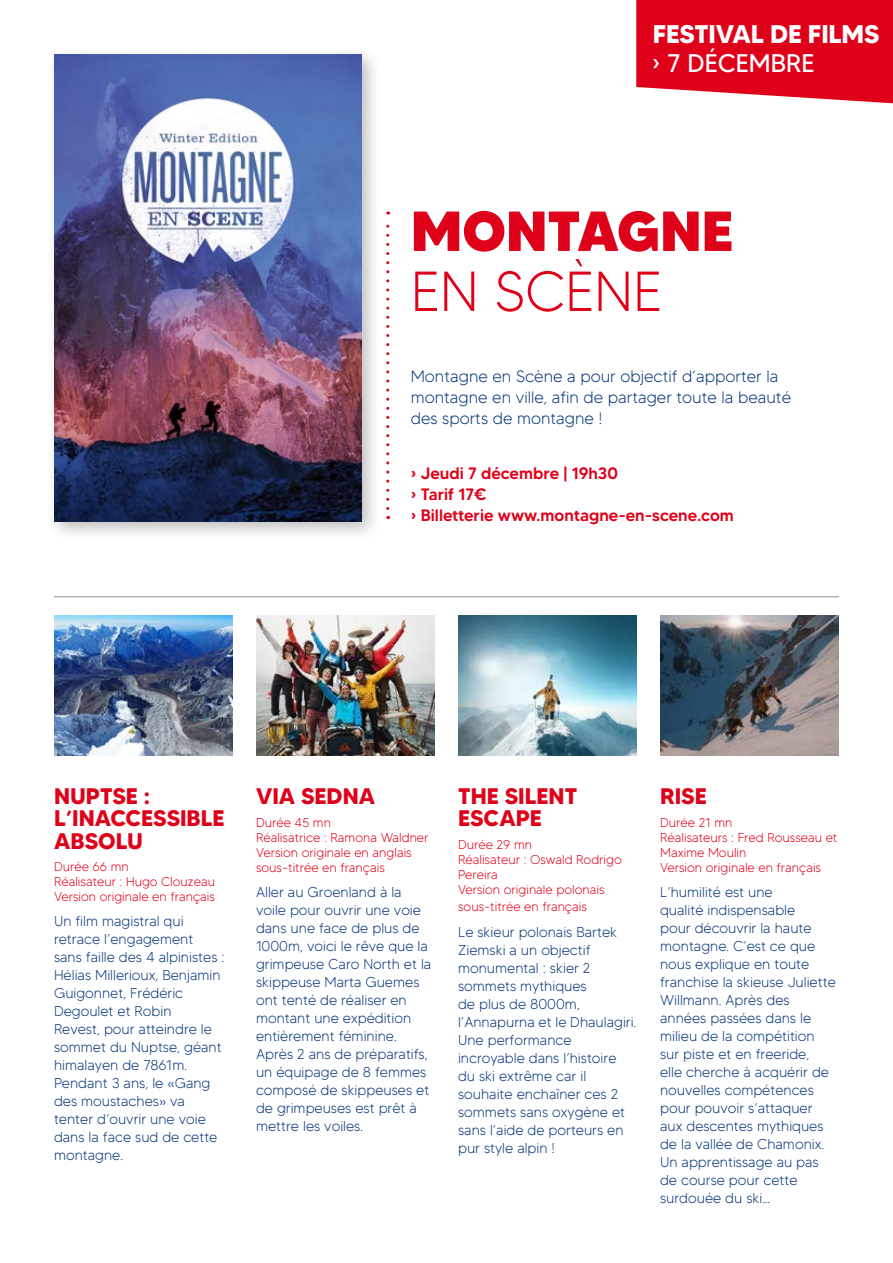
<style>
.page{position:relative;width:893px;height:1263px;background:#fff}
.page>*{position:absolute;margin:0;border:0;box-sizing:border-box;transform-origin:0 0}
.t1{font:800 56.25px "MADETOMMY";color:#df011a}
.t2{font:300 56.25px "MADETOMMY";color:#df011a}
.t3{font:700 25.5px "MADETOMMY";letter-spacing:-.01em;color:#fff}
.t4{font:25.5px "MADETOMMY";color:#fff}
.t5{font:700 22.5px/22.2px "MADETOMMY";color:#df011a}
.t6{font:300 16.5px/21px "MADETOMMY";color:#08377b}
.t7{font:500 16.5px/21px "MADETOMMY";color:#df011a}
.t8{font:300 14.25px/18px "MADETOMMY";color:#08377b}
.t9{font:300 12.75px/15px "MADETOMMY";color:#df011a}
</style>
<div class="page">
<svg style="left:636px;top:0;width:257px;height:103px;background:#e1142b"></svg>
<img style="left:54px;top:615px;width:178px;height:141px">
<img style="left:256px;top:615px;width:178px;height:141px">
<hr style="left:54px;top:596px;width:785px;height:1px;background:#262626">
<img style="left:458px;top:615px;width:178px;height:141px">
<img style="left:660px;top:615px;width:178px;height:141px">
<svg style="left:386px;top:212px;width:3px;height:296px"></svg>
<div style="left:46px;top:46px;width:336px;height:495px;background:#282827;opacity:.3"></div>
<img style="left:54px;top:54px;width:307px;height:467px">
<h2 class="t3" style="left:653px;top:19px;width:228px">FESTIVAL DE FILMS</h2>
<h2 class="t4" style="left:652px;top:47px;width:164px">› 7 DÉCEMBRE</h2>
<h1 class="t1" style="left:411px;top:196px;width:324px">MONTAGNE</h1>
<h1 class="t2" style="left:411px;top:257px;width:253px">EN SCÈNE</h1>
<p class="t6" style="left:411px;top:365px;width:382px">Montagne en Scène a pour objectif d’apporter la montagne en ville, afin de partager toute la beauté des sports de montagne !</p>
<p class="t7" style="left:411px;top:463px;width:325px">› Jeudi 7 décembre | 19h30<br>› Tarif 17€<br>› Billetterie www.montagne-en-scene.com</p>
<h3 class="t5" style="left:54px;top:785px;width:172px">NUPTSE :<br>L’INACCESSIBLE<br>ABSOLU</h3>
<p class="t9" style="left:54px;top:859px;width:163px">Durée 66 mn<br>Réalisateur : Hugo Clouzeau<br>Version originale en français</p>
<p class="t8" style="left:54px;top:912px;width:172px">Un film magistral qui retrace l’engagement sans faille des 4 alpinistes :<br>Hélias Millerioux, Benjamin<br>Guigonnet, Frédéric<br>Degoulet et Robin<br>Revest, pour atteindre le sommet du Nuptse, géant himalayen de 7861m.<br>Pendant 3 ans, le «Gang des moustaches» va tenter d’ouvrir une voie dans la face sud de cette montagne.</p>
<h3 class="t5" style="left:256px;top:785px;width:121px">VIA SEDNA</h3>
<p class="t9" style="left:256px;top:814px;width:174px">Durée 45 mn<br>Réalisatrice : Ramona Waldner<br>Version originale en anglais sous-titrée en français</p>
<p class="t8" style="left:256px;top:883px;width:177px">Aller au Groenland à la voile pour ouvrir une voie dans une face de plus de<br>1000m, voici le rêve que la grimpeuse Caro North et la skippeuse Marta Guemes ont tenté de réaliser en montant une expédition entièrement féminine.<br>Après 2 ans de préparatifs, un équipage de 8 femmes composé de skippeuses et de grimpeuses est prêt à mettre les voiles.</p>
<h3 class="t5" style="left:458px;top:785px;width:121px">THE SILENT<br>ESCAPE</h3>
<p class="t9" style="left:458px;top:837px;width:165px">Durée 29 mn<br>Réalisateur : Oswald Rodrigo<br>Pereira<br>Version originale polonais</p>
<p class="t9" style="left:458px;top:899px;width:130px">sous-titrée en français</p>
<p class="t8" style="left:458px;top:922px;width:180px">Le skieur polonais Bartek<br>Ziemski a un objectif monumental : skier 2 sommets mythiques<br>de plus de 8000m, l’Annapurna et le Dhaulagiri.<br>Une performance incroyable dans l’histoire du ski extrême car il souhaite enchaîner ces 2 sommets sans oxygène et sans l’aide de porteurs en pur style alpin !</p>
<h3 class="t5" style="left:660px;top:785px;width:48px">RISE</h3>
<p class="t9" style="left:660px;top:814px;width:179px">Durée 21 mn<br>Réalisateurs : Fred Rousseau et<br>Maxime Moulin<br>Version originale en français</p>
<p class="t8" style="left:660px;top:883px;width:177px">L’humilité est une<br>qualité indispensable<br>pour découvrir la haute montagne. C’est ce que nous explique en toute franchise la skieuse Juliette<br>Willmann. Après des années passées dans le milieu de la compétition sur piste et en freeride,<br>elle cherche à acquérir de nouvelles compétences pour pouvoir s’attaquer aux descentes mythiques de la vallée de Chamonix.<br>Un apprentissage au pas de course pour cette surdouée du ski...</p>
</div>
